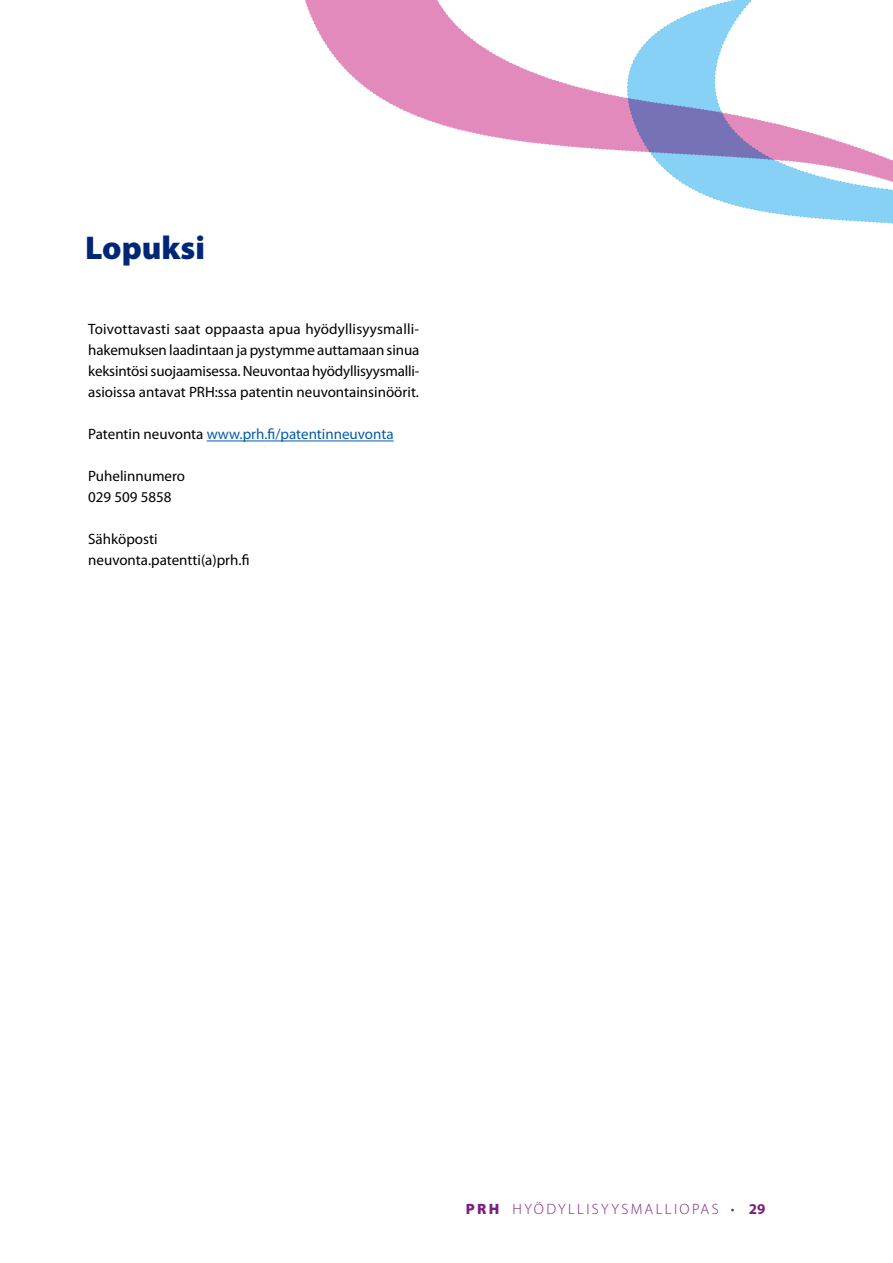
<style>
.page{position:relative;width:893px;height:1263px;background:#fff}
.page>*{position:absolute;margin:0;border:0;box-sizing:border-box;transform-origin:0 0}
.H1_Headline{font:900 33px "Myriad Pro";color:#002776}
.P_Paragraph{font:15px/21px "Myriad Pro";color:#000;text-align:justify}
.P_Paragraph-2{font:15px "Myriad Pro";color:#035ca7}
.t1{font:300 15px "Myriad Pro";letter-spacing:.16em;color:#7b207f}
.s1{color:#000}
.s2{font-weight:900}
.s3{font-weight:700}
</style>
<div class="page">
<svg style="left:305px;top:0;width:588px;height:224px"></svg>
<hr style="left:207px;top:441px;width:187px;height:1px;background:#035ca7">
<h1 class="H1_Headline" style="left:85px;top:229px;width:121px">Lopuksi</h1>
<p class="P_Paragraph" style="left:88px;top:319px;width:333px">Toivottavasti saat oppaasta apua hyödyllisyysmalli&shy;hakemuksen laadintaan ja pystymme auttamaan sinua keksintösi suojaamisessa. Neuvontaa hyödyllisyysmalli&shy;asioissa antavat PRH:ssa patentin neuvontainsinöörit.</p>
<p class="P_Paragraph-2" style="left:88px;top:426px;width:307px"><span class="s1">Patentin neuvonta</span> www.prh.fi/patentinneuvonta</p>
<p class="P_Paragraph" style="left:88px;top:466px;width:98px">Puhelinnumero</p>
<p class="P_Paragraph" style="left:88px;top:487px;width:85px">029 509 5858</p>
<p class="P_Paragraph" style="left:88px;top:529px;width:71px">Sähköposti</p>
<p class="P_Paragraph" style="left:88px;top:550px;width:163px">neuvonta.patentti(a)prh.fi</p>
<p class="t1" style="left:466px;top:1201px;width:301px"><span class="s2">PRH</span> HYÖDYLLISYYSMALLIOPAS • <span class="s3">29</span></p>
</div>
